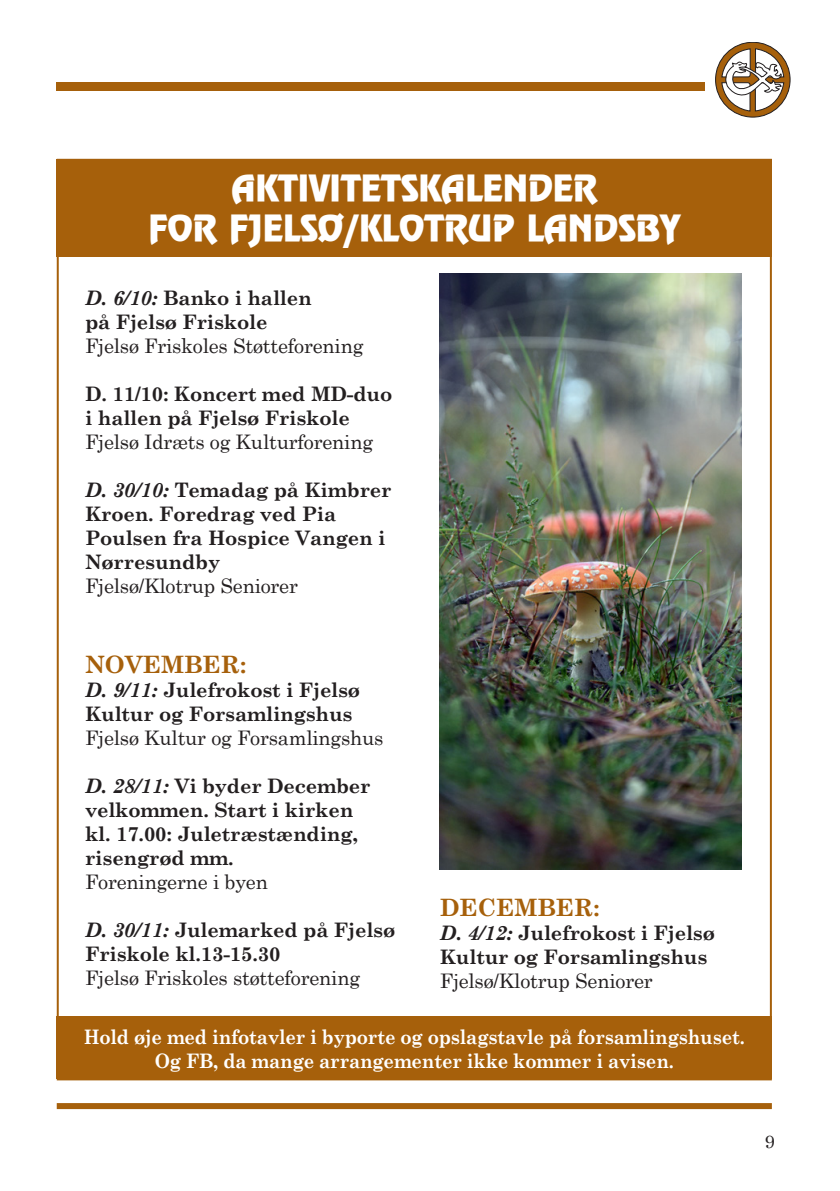
<style>
.page{position:relative;width:840px;height:1191px;background:#fff}
.page>*{position:absolute;margin:0;border:0;box-sizing:border-box;transform-origin:0 0}
.Normal{font:32px "Revue Plain 001000";color:#fff}
.t1{font:700 24px "Century Schoolbook";letter-spacing:-.01em;color:#a6600b}
.t2{font:700 20px/24px "Century Schoolbook";letter-spacing:-.01em;color:#231f20}
.t3{font:20px "Century Schoolbook";letter-spacing:-.01em;color:#231f20}
.t4{font:700 20px "Century Schoolbook";letter-spacing:-.01em;color:#fff;scale:.92 1}
.Normal-2{font:18px "Century Schoolbook";color:#231f20}
.s1{font-style:italic}
</style>
<div class="page">
<svg style="left:715px;top:42px;width:74px;height:75px"></svg>
<div style="left:714px;top:42px;width:75px;height:75px;border:1px solid #231f20;border-radius:50%"></div>
<svg style="left:720px;top:48px;width:64px;height:64px"></svg>
<div style="left:56px;top:82px;width:648px;height:8px;background:#a6600b"></div>
<div style="left:57px;top:1103px;width:714px;height:6px;background:#a6600b"></div>
<div style="left:57px;top:1016px;width:714px;height:63px;background:#a6600b"></div>
<div style="left:57px;top:159px;width:714px;height:97px;background:#a6600b"></div>
<img style="left:439px;top:273px;width:301px;height:596px">
<p class="Normal" style="left:231px;top:166px;width:367px">AKTIVITETSKALENDER</p>
<p class="Normal" style="left:148px;top:206px;width:533px">FOR FJELSØ/KLOTRUP LANDSBY</p>
<p class="t2" style="left:85px;top:285px;width:228px"><span class="s1">D. 6/10:</span> Banko i hallen</p>
<p class="t2" style="left:85px;top:309px;width:184px">på Fjelsø Friskole</p>
<p class="t3" style="left:85px;top:333px;width:280px">Fjelsø Friskoles Støtteforening</p>
<p class="t2" style="left:85px;top:381px;width:308px">D. 11/10: Koncert med MD-duo i hallen på Fjelsø Friskole</p>
<p class="t3" style="left:85px;top:429px;width:289px">Fjelsø Idræts og Kulturforening</p>
<p class="t2" style="left:85px;top:477px;width:308px"><span class="s1">D. 30/10:</span> Temadag på Kimbrer<br>Kroen. Foredrag ved Pia</p>
<p class="t2" style="left:85px;top:525px;width:302px">Poulsen fra Hospice Vangen i<br>Nørresundby</p>
<p class="t3" style="left:85px;top:573px;width:214px">Fjelsø/Klotrup Seniorer</p>
<p class="t1" style="left:85px;top:649px;width:163px">NOVEMBER:</p>
<p class="t2" style="left:85px;top:677px;width:276px"><span class="s1">D. 9/11:</span> Julefrokost i Fjelsø<br>Kultur og Forsamlingshus</p>
<p class="t3" style="left:85px;top:725px;width:300px">Fjelsø Kultur og Forsamlingshus</p>
<p class="t2" style="left:85px;top:773px;width:287px"><span class="s1">D. 28/11:</span> Vi byder December velkommen. Start i kirken</p>
<p class="t2" style="left:85px;top:821px;width:274px">kl. 17.00: Juletræstænding,</p>
<p class="t2" style="left:85px;top:845px;width:150px">risengrød mm.</p>
<p class="t3" style="left:85px;top:869px;width:184px">Foreningerne i byen</p>
<p class="t2" style="left:85px;top:917px;width:311px"><span class="s1">D. 30/11:</span> Julemarked på Fjelsø<br>Friskole kl.13-15.30</p>
<p class="t3" style="left:85px;top:965px;width:276px">Fjelsø Friskoles støtteforening</p>
<p class="t1" style="left:439px;top:892px;width:161px">DECEMBER:</p>
<p class="t2" style="left:439px;top:920px;width:276px"><span class="s1">D. 4/12:</span> Julefrokost i Fjelsø<br>Kultur og Forsamlingshus</p>
<p class="t3" style="left:439px;top:968px;width:214px">Fjelsø/Klotrup Seniorer</p>
<p class="t4" style="left:84px;top:1024px;width:719px">Hold øje med infotavler i byporte og opslagstavle på forsamlingshuset.</p>
<p class="t4" style="left:155px;top:1048px;width:565px">Og FB, da mange arrangementer ikke kommer i avisen.</p>
<p class="Normal-2" style="left:764px;top:1129px;width:12px">9</p>
</div>
